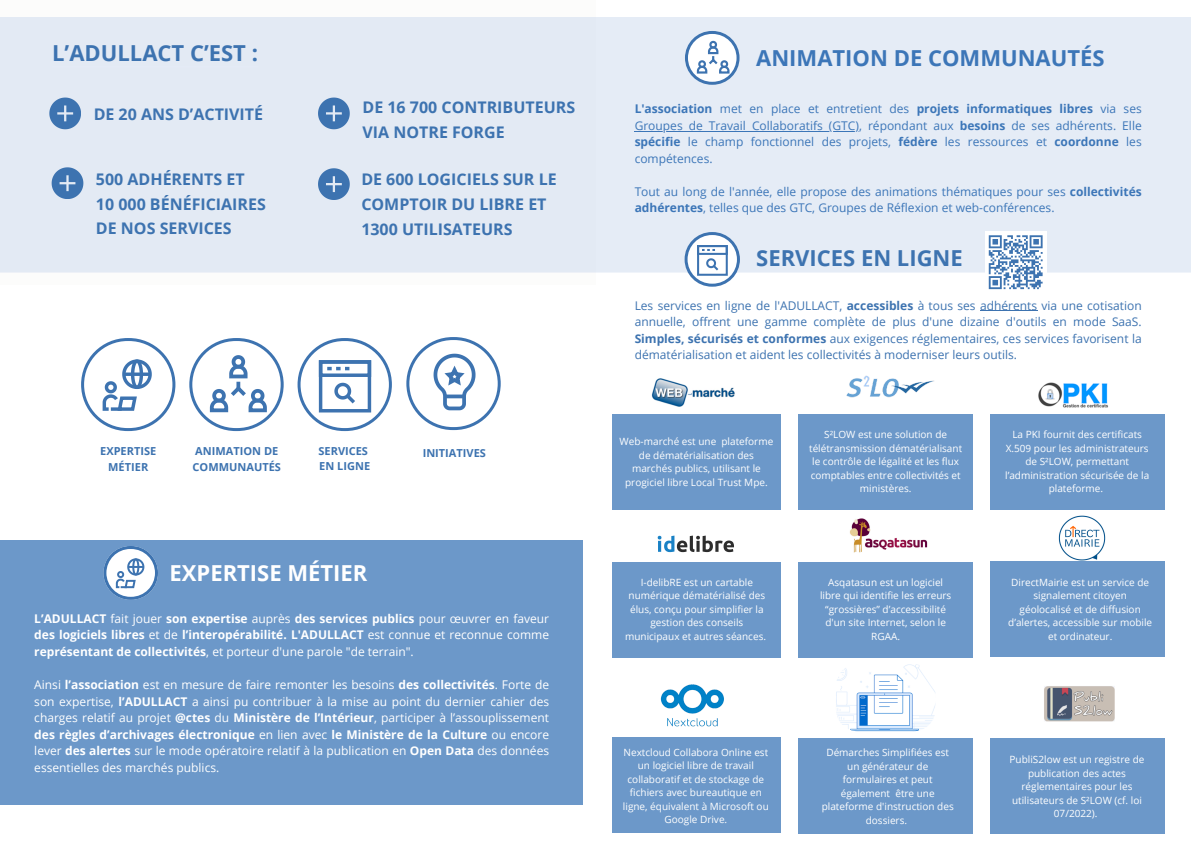
<style>
.page{position:relative;width:1191px;height:843px;background:#fff}
.page>*{position:absolute;margin:0;border:0;box-sizing:border-box;transform-origin:0 0}
.t1{font:700 22px "Open Sans";color:#3d73b0}
.t2{font:700 22px "Open Sans";color:#3c76b8}
.t3{font:700 22px "Open Sans";color:#fff}
.t4{font:700 16px/24.8px "Open Sans";color:#3d73b0}
.t5{font:12px/16.5px "Open Sans";color:#fff;text-align:justify}
.t6{font:12px/16.5px "Open Sans";color:#3c76b8;text-align:justify}
.t7{font:12px/16.5px "Open Sans";color:#3d73b0;text-align:justify}
.t8{font:700 12px/16.5px "Open Sans";color:#fff;text-align:justify}
.t9{font:700 12px "Open Sans";color:#3c76b8}
.t10{font:700 11px/15.2px "Open Sans";color:#3d73b0}
.t11{font:10px/13.5px "Open Sans";color:#fff;text-align:center}
.s1{font-weight:400}
.s2{font-weight:700}
</style>
<div class="page">
<div style="left:0;top:0;width:595px;height:284px;background:#fcfcfb"></div>
<svg style="left:189px;top:338px;width:95px;height:93px"></svg>
<svg style="left:297px;top:338px;width:95px;height:93px"></svg>
<svg style="left:81px;top:338px;width:94px;height:93px"></svg>
<svg style="left:124px;top:372px;width:26px;height:4px"></svg>
<svg style="left:406px;top:337px;width:94px;height:93px"></svg>
<svg style="left:445px;top:394px;width:19px;height:4px"></svg>
<div style="left:0;top:17px;width:1190px;height:255px;background:#e3eaf4"></div>
<div style="left:0;top:540px;width:582px;height:265px;background:#6c98c9"></div>
<svg style="left:49px;top:97px;width:32px;height:32px"></svg>
<svg style="left:318px;top:97px;width:31px;height:32px"></svg>
<svg style="left:103px;top:546px;width:55px;height:53px"></svg>
<svg style="left:685px;top:31px;width:54px;height:54px"></svg>
<svg style="left:684px;top:232px;width:56px;height:54px"></svg>
<div style="left:984px;top:231px;width:62px;height:62px;background:#fff"></div>
<svg style="left:988px;top:235px;width:55px;height:55px"></svg>
<img style="left:642px;top:353px;width:102px;height:76px;border-radius:26px">
<img style="left:846px;top:375px;width:88px;height:23px">
<img style="left:1058px;top:515px;width:48px;height:46px">
<img style="left:835px;top:510px;width:107px;height:60px;border-radius:22px">
<img style="left:1038px;top:382px;width:70px;height:26px">
<div style="left:612px;top:414px;width:168px;height:96px;background:#6c98c9"></div>
<img style="left:836px;top:664px;width:99px;height:67px">
<img style="left:1020px;top:665px;width:119px;height:80px;border-radius:22px">
<img style="left:660px;top:684px;width:64px;height:43px">
<div style="left:798px;top:414px;width:174px;height:96px;background:#6c98c9"></div>
<div style="left:990px;top:414px;width:173px;height:96px;background:#6c98c9"></div>
<div style="left:612px;top:561px;width:168px;height:96px;background:#6c98c9"></div>
<div style="left:798px;top:561px;width:174px;height:96px;background:#6c98c9"></div>
<div style="left:990px;top:561px;width:173px;height:95px;background:#6c98c9"></div>
<div style="left:612px;top:736px;width:169px;height:96px;background:#6c98c9"></div>
<div style="left:798px;top:737px;width:174px;height:96px;background:#6c98c9"></div>
<div style="left:990px;top:737px;width:173px;height:96px;background:#6c98c9"></div>
<svg style="left:52px;top:167px;width:31px;height:32px"></svg>
<svg style="left:318px;top:168px;width:31px;height:32px"></svg>
<svg style="left:657px;top:535px;width:77px;height:17px"></svg>
<hr style="left:634px;top:131px;width:225px;height:1px;background:#3c76b8">
<hr style="left:979px;top:310px;width:57px;height:1px;background:#3d73b0">
<h4 class="t1" style="left:52px;top:37px;width:207px">L’ADULLACT C’EST :</h4>
<h1 class="t4" style="left:94px;top:101px;width:171px">DE 20 ANS D’ACTIVITÉ</h1>
<h4 class="t4" style="left:362px;top:94px;width:214px">DE 16 700 CONTRIBUTEURS<br>VIA NOTRE FORGE</h4>
<p class="t4" style="left:96px;top:166px;width:171px">500 ADHÉRENTS ET<br>10 000 BÉNÉFICIAIRES<br>DE NOS SERVICES</p>
<h1 class="t4" style="left:361px;top:167px;width:197px">DE 600 LOGICIELS SUR LE<br>COMPTOIR DU LIBRE ET<br>1300 UTILISATEURS</h1>
<h1 class="t10" style="left:100px;top:443px;width:58px;text-align:center">EXPERTISE<br>MÉTIER</h1>
<p class="t10" style="left:193px;top:443px;width:90px">ANIMATION DE<br>COMMUNAUTÉS</p>
<p class="t10" style="left:318px;top:443px;width:53px">SERVICES<br>EN LIGNE</p>
<p class="t10" style="left:422px;top:444px;width:65px">INITIATIVES</p>
<p class="t3" style="left:169px;top:557px;width:199px">EXPERTISE MÉTIER</p>
<p class="t8" style="left:34px;top:609px;width:516px">L’ADULLACT <span class="s1">fait jouer</span> son expertise <span class="s1">auprès</span> des services publics <span class="s1">pour œuvrer en faveur </span>des logiciels libres <span class="s1">et de</span> l’interopérabilité. L'ADULLACT <span class="s1">est connue et reconnue comme </span>représentant de collectivités<span class="s1">, et porteur d'une parole "de terrain".</span></p>
<h3 class="t5" style="left:34px;top:675px;width:516px">Ainsi <span class="s2">l’association</span> est en mesure de faire remonter les besoins <span class="s2">des collectivités</span>. Forte de son expertise, <span class="s2">l’ADULLACT</span> a ainsi pu contribuer à la mise au point du dernier cahier des charges relatif au projet <span class="s2">@ctes</span> du <span class="s2">Ministère de l’Intérieur</span>, participer à l’assouplissement <span class="s2">des règles d’archivages électronique</span> en lien avec <span class="s2">le Ministère de la Culture</span> ou encore lever <span class="s2">des alertes</span> sur le mode opératoire relatif à la publication en <span class="s2">Open Data</span> des données essentielles des marchés publics.</h3>
<h3 class="t2" style="left:756px;top:42px;width:350px">ANIMATION DE COMMUNAUTÉS</h3>
<h3 class="t9" style="left:634px;top:100px;width:508px">L'association <span class="s1">met en place et entretient des</span> projets informatiques libres <span class="s1">via ses</span></h3>
<p class="t6" style="left:634px;top:117px;width:508px">Groupes de Travail Collaboratifs (GTC), répondant aux <span class="s2">besoins</span> de ses adhérents. Elle <span class="s2">spécifie</span> le champ fonctionnel des projets, <span class="s2">fédère</span> les ressources et <span class="s2">coordonne</span> les compétences.</p>
<p class="t6" style="left:634px;top:183px;width:508px">Tout au long de l'année, elle propose des animations thématiques pour ses <span class="s2">collectivités adhérentes</span>, telles que des GTC, Groupes de Réflexion et web-conférences.</p>
<h3 class="t1" style="left:756px;top:242px;width:208px">SERVICES EN LIGNE</h3>
<p class="t7" style="left:634px;top:296px;width:508px">Les services en ligne de l'ADULLACT, <span class="s2">accessibles</span> à tous ses adhérents via une cotisation annuelle, offrent une gamme complète de plus d'une dizaine d'outils en mode SaaS.<br><span class="s2">Simples, sécurisés et conformes</span> aux exigences réglementaires, ces services favorisent la dématérialisation et aident les collectivités à moderniser leurs outils.</p>
<p class="t11" style="left:619px;top:434px;width:155px">Web-marché est une plateforme de dématérialisation des marchés publics, utilisant le progiciel libre Local Trust Mpe.</p>
<h1 class="t11" style="left:809px;top:427px;width:154px">S²LOW est une solution de télétransmission dématérialisant le contrôle de légalité et les flux comptables entre collectivités et ministères.</h1>
<h4 class="t11" style="left:1005px;top:427px;width:146px">La PKI fournit des certificats<br>X.509 pour les administrateurs de S²LOW, permettant l’administration sécurisée de la plateforme.</h4>
<h4 class="t11" style="left:625px;top:575px;width:142px">I-delibRE est un cartable numérique dématérialisé des élus, conçu pour simplifier la gestion des conseils municipaux et autres séances.</h4>
<h4 class="t11" style="left:820px;top:575px;width:133px">Asqatasun est un logiciel libre qui identifie les erreurs “grossières” d’accessibilité d'un site Internet, selon le<br>RGAA.</h4>
<p class="t11" style="left:1008px;top:575px;width:145px">DirectMairie est un service de signalement citoyen géolocalisé et de diffusion d’alertes, accessible sur mobile et ordinateur.</p>
<p class="t11" style="left:623px;top:744px;width:147px">Nextcloud Collabora Online est un logiciel libre de travail collaboratif et de stockage de fichiers avec bureautique en ligne, équivalent à Microsoft ou<br>Google Drive.</p>
<p class="t11" style="left:821px;top:745px;width:133px">Démarches Simplifiées est un générateur de formulaires et peut également être une plateforme d'instruction des dossiers.</p>
<p class="t11" style="left:1009px;top:752px;width:136px">PubliS2low est un registre de publication des actes réglementaires pour les utilisateurs de S²LOW (cf. loi<br>07/2022).</p>
</div>
